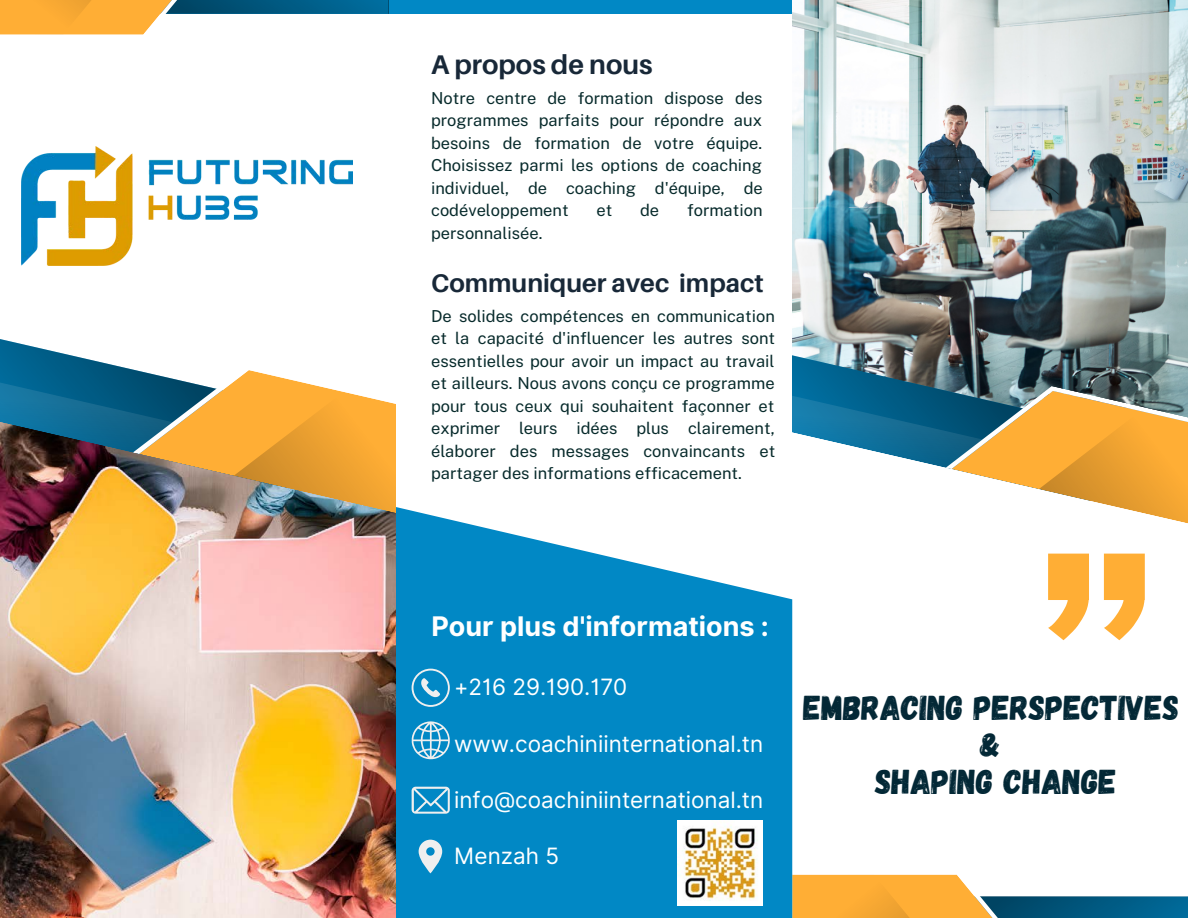
<style>
.page{position:relative;width:1188px;height:918px;background:#fff}
.page>*{position:absolute;margin:0;border:0;box-sizing:border-box;transform-origin:0 0}
.t1{font:34.5px "Gagalin";color:#032836}
.t2{font:700 27px "Inter";color:#fff}
.t3{font:700 27px "Aileron";color:#182838}
.t4{font:700 25.5px "Aileron";color:#182838}
.t5{font:22.5px "Inter";color:#fff}
.t6{font:16.5px/22.5px "Public Sans";color:#072a2b;text-align:justify}
</style>
<div class="page">
<img style="left:792px;top:0;width:396px;height:367px">
<img style="left:0;top:517px;width:396px;height:401px">
<img style="left:792px;top:353px;width:315px;height:14px">
<svg style="left:792px;top:367px;width:396px;height:157px"></svg>
<svg style="left:792px;top:870px;width:396px;height:48px"></svg>
<svg style="left:0;top:339px;width:133px;height:31px"></svg>
<img style="left:0;top:370px;width:133px;height:147px">
<svg style="left:133px;top:369px;width:263px;height:148px;background:#c5a05f"></svg>
<div style="left:161px;top:0;width:631px;height:14px;background:#0188c5"></div>
<svg style="left:0;top:0;width:389px;height:35px"></svg>
<svg style="left:396px;top:507px;width:396px;height:411px;background:#1f96cc"></svg>
<svg style="left:1048px;top:554px;width:41px;height:86px"></svg>
<svg style="left:1104px;top:554px;width:41px;height:86px"></svg>
<svg style="left:412px;top:669px;width:38px;height:38px"></svg>
<svg style="left:412px;top:721px;width:38px;height:40px;background:#50aad2"></svg>
<svg style="left:412px;top:787px;width:38px;height:27px"></svg>
<svg style="left:419px;top:840px;width:23px;height:33px"></svg>
<img style="left:677px;top:820px;width:86px;height:86px">
<img style="left:22px;top:147px;width:330px;height:118px">
<p class="t3" style="left:431px;top:48px;width:223px">A propos de nous</p>
<p class="t6" style="left:431px;top:86px;width:333px">Notre centre de formation dispose des programmes parfaits pour répondre aux besoins de formation de votre équipe.<br>Choisissez parmi les options de coaching individuel, de coaching d'équipe, de codéveloppement</p>
<p class="t6" style="left:596px;top:199px;width:17px">et</p>
<p class="t6" style="left:640px;top:199px;width:21px">de</p>
<p class="t6" style="left:687px;top:199px;width:77px">formation</p>
<p class="t6" style="left:431px;top:221px;width:113px">personnalisée.</p>
<p class="t4" style="left:431px;top:267px;width:334px">Communiquer avec impact</p>
<p class="t6" style="left:431px;top:304px;width:346px">De solides compétences en communication et la capacité d'influencer les autres sont essentielles pour avoir un impact au travail et ailleurs. Nous avons conçu ce programme pour tous ceux qui souhaitent façonner et exprimer leurs idées plus clairement, élaborer des messages convaincants et partager des informations efficacement.</p>
<p class="t2" style="left:431px;top:610px;width:339px">Pour plus d'informations :</p>
<p class="t5" style="left:454px;top:674px;width:175px">+216 29.190.170</p>
<p class="t5" style="left:454px;top:730px;width:311px">www.coachiniinternational.tn</p>
<p class="t5" style="left:454px;top:786px;width:311px">info@coachiniinternational.tn</p>
<p class="t5" style="left:454px;top:843px;width:106px">Menzah 5</p>
<p class="t1" style="left:804px;top:685px;width:377px">EMBRACING PERSPECTIVES</p>
<p class="t1" style="left:980px;top:722px;width:22px">&amp;</p>
<p class="t1" style="left:875px;top:759px;width:243px">SHAPING CHANGE</p>
</div>
